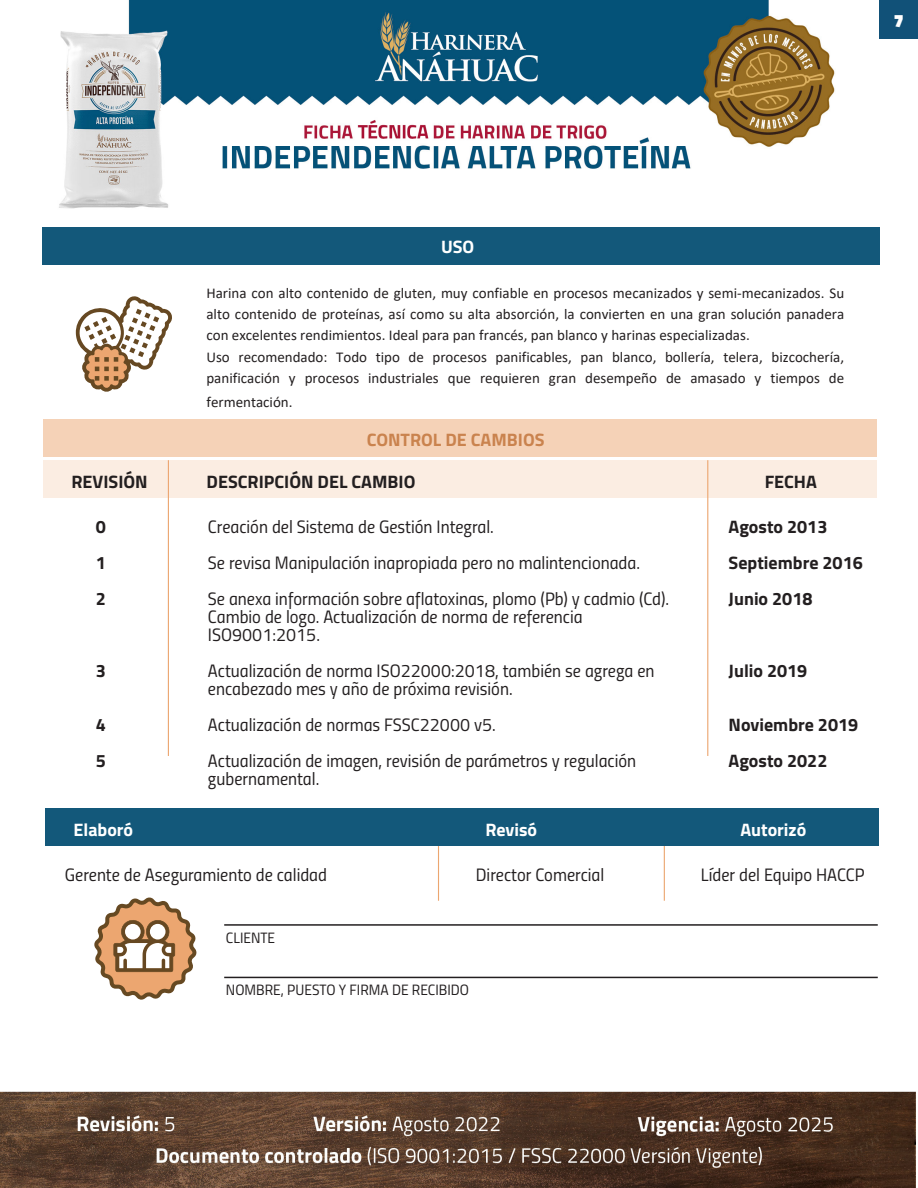
<style>
.page{position:relative;width:918px;height:1188px;background:#fff}
.page>*{position:absolute;margin:0;border:0;box-sizing:border-box;transform-origin:0 0}
.t1{font:18px/36px "Titillium Regular Upright";color:#231f20}
.t2{font:700 18px/36px "Titillium";color:#231f20}
.t3{font:700 18px "Titillium";color:#fff}
.t4{font:700 18px "Titillium";color:#ca834e}
.t5{font:900 18px "Titillium";color:#fff}
.t6{font:15px/21.3px "Calibri";color:#231f20}
.t7{font:15px "Titillium Regular Upright";color:#231f20}
</style>
<div class="page">
<img style="left:0;top:0;width:916px;height:1188px">
<hr style="left:438px;top:808px;width:1px;height:93px;background:#eca670">
<hr style="left:664px;top:808px;width:1px;height:93px;background:#eca670">
<div style="left:46px;top:808px;width:833px;height:38px;background:#13587a"></div>
<hr style="left:224px;top:977px;width:654px;height:1px;background:#231f20">
<hr style="left:224px;top:924px;width:654px;height:2px;background:#231f20">
<svg style="left:94px;top:897px;width:103px;height:103px"></svg>
<div style="left:43px;top:419px;width:834px;height:38px;background:#f5d2b7"></div>
<hr style="left:168px;top:460px;width:1px;height:296px;background:#eca670">
<hr style="left:707px;top:460px;width:1px;height:296px;background:#eca670">
<div style="left:43px;top:460px;width:834px;height:38px;background:#fbede2"></div>
<div style="left:42px;top:227px;width:838px;height:38px;background:#13587a"></div>
<svg style="left:76px;top:294px;width:98px;height:100px"></svg>
<div style="left:880px;top:0;width:38px;height:38px;background:#115178"></div>
<p class="t5" style="left:894px;top:7px;width:11px">7</p>
<p class="t3" style="left:441px;top:233px;width:35px">USO</p>
<p class="t6" style="left:206px;top:282px;width:639px">Harina con alto contenido de gluten, muy confiable en procesos mecanizados y semi-mecanizados. Su alto contenido de proteínas, así como su alta absorción, la convierten en una gran solución panadera con excelentes rendimientos. Ideal para pan francés, pan blanco y harinas especializadas.<br>Uso recomendado: Todo tipo de procesos panificables, pan blanco, bollería, telera, bizcochería, panificación y procesos industriales que requieren gran desempeño de amasado y tiempos de</p>
<p class="t6" style="left:206px;top:391px;width:88px">fermentación.</p>
<p class="t4" style="left:367px;top:426px;width:179px">CONTROL DE CAMBIOS</p>
<p class="t2" style="left:71px;top:463px;width:78px">REVISIÓN</p>
<p class="t2" style="left:207px;top:463px;width:210px">DESCRIPCIÓN DEL CAMBIO</p>
<p class="t2" style="left:765px;top:463px;width:54px">FECHA</p>
<p class="t2" style="left:96px;top:508px;width:12px;text-align:justify">0<br>1<br>2</p>
<p class="t2" style="left:96px;top:652px;width:12px">3</p>
<p class="t2" style="left:96px;top:706px;width:12px">4<br>5</p>
<p class="t1" style="left:208px;top:508px;width:463px">Creación del Sistema de Gestión Integral.<br>Se revisa Manipulación inapropiada pero no malintencionada.<br>Se anexa información sobre aflatoxinas, plomo (Pb) y cadmio (Cd).</p>
<p class="t1" style="left:208px;top:607px;width:376px;line-height:18px">Cambio de logo. Actualización de norma de referencia<br>ISO9001:2015.</p>
<p class="t1" style="left:208px;top:661px;width:448px;line-height:18px">Actualización de norma ISO22000:2018, también se agrega en encabezado mes y año de próxima revisión.</p>
<p class="t1" style="left:208px;top:706px;width:430px">Actualización de normas FSSC22000 v5.<br>Actualización de imagen, revisión de parámetros y regulación</p>
<p class="t1" style="left:208px;top:760px;width:113px">gubernamental.</p>
<p class="t2" style="left:729px;top:508px;width:136px">Agosto 2013<br>Septiembre 2016<br>Junio 2018</p>
<p class="t2" style="left:729px;top:652px;width:80px">Julio 2019</p>
<p class="t2" style="left:729px;top:706px;width:131px">Noviembre 2019<br>Agosto 2022</p>
<p class="t3" style="left:74px;top:816px;width:61px">Elaboró</p>
<p class="t3" style="left:485px;top:816px;width:53px">Revisó</p>
<p class="t3" style="left:740px;top:816px;width:68px">Autorizó</p>
<p class="t1" style="left:65px;top:856px;width:264px">Gerente de Aseguramiento de calidad</p>
<p class="t1" style="left:476px;top:856px;width:130px">Director Comercial</p>
<p class="t1" style="left:701px;top:856px;width:165px">Líder del Equipo HACCP</p>
<p class="t7" style="left:226px;top:926px;width:51px">CLIENTE</p>
<p class="t7" style="left:226px;top:979px;width:245px">NOMBRE, PUESTO Y FIRMA DE RECIBIDO</p>
</div>
